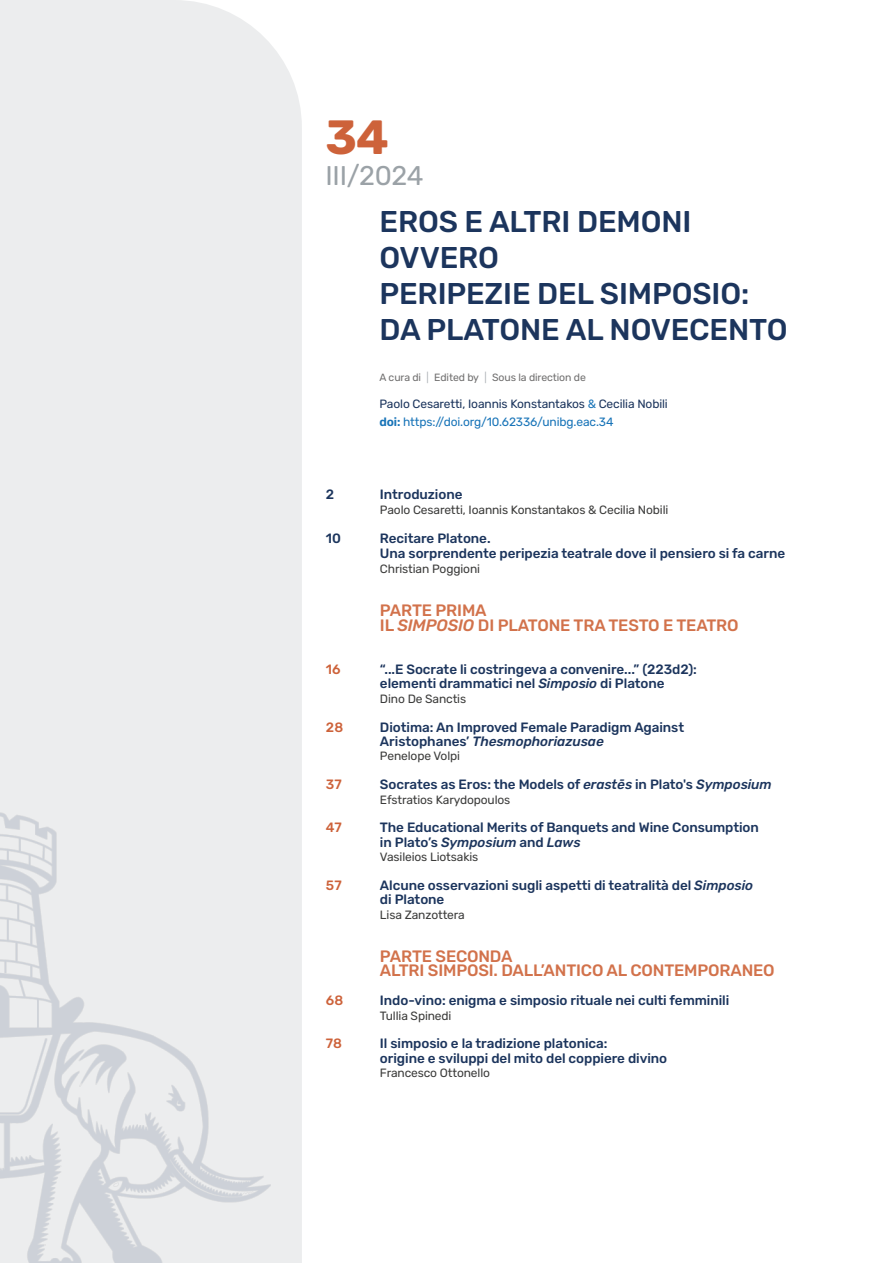
<style>
.page{position:relative;width:893px;height:1263px;background:#fff}
.page>*{position:absolute;margin:0;border:0;box-sizing:border-box;transform-origin:0 0}
.t1{font:700 48px "Rubik";color:#cd623a}
.t2{font:500 30px/36px "Rubik";letter-spacing:-.005em;color:#1c355d}
.t3{font:27px "Rubik";letter-spacing:-.01em;color:#9ba2a7}
.t4{font:500 16.5px/14.4px "Rubik";letter-spacing:-.01em;color:#d2724b}
.t5{font:500 13.5px/14.4px "Rubik";letter-spacing:-.005em;color:#1c355d}
.t6{font:500 13.5px "Rubik";color:#cd623a}
.t7{font:12px "Rubik";letter-spacing:-.01em;color:#3c3c3b}
.t8{font:12px/18px "Rubik";letter-spacing:-.01em;color:#1c355d}
.t9{font:10.5px "Rubik";letter-spacing:-.01em;color:#706f6f}
.s1{font-weight:300;color:#9ba2a7}
.s2{color:#1874b8}
.s3{font-weight:600;color:#1874b8}
.s4{font-style:italic}
</style>
<div class="page">
<div style="left:0;top:0;width:302px;height:1263px;background:#ecedee"></div>
<img style="left:0;top:812px;width:271px;height:451px">
<h1 class="t1" style="left:325px;top:109px;width:65px">34</h1>
<h3 class="t3" style="left:325px;top:160px;width:100px">III/2024</h3>
<h2 class="t2" style="left:379px;top:204px;width:410px">EROS E ALTRI DEMONI<br>OVVERO<br>PERIPEZIE DEL SIMPOSIO:<br>DA PLATONE AL NOVECENTO</h2>
<p class="t9" style="left:379px;top:371px;width:208px">A cura di <span class="s1">|</span> Edited by <span class="s1">|</span> Sous la direction de</p>
<p class="t8" style="left:379px;top:395px;width:290px">Paolo Cesaretti, Ioannis Konstantakos <span class="s2">&amp;</span> Cecilia Nobili <span class="s3">doi:</span> <span class="s2">https://doi.org/10.62336/unibg.eac.34</span></p>
<p class="t5" style="left:326px;top:487px;width:10px">2</p>
<p class="t5" style="left:380px;top:487px;width:84px">Introduzione</p>
<p class="t7" style="left:380px;top:503px;width:290px">Paolo Cesaretti, Ioannis Konstantakos &amp; Cecilia Nobili</p>
<p class="t5" style="left:326px;top:532px;width:17px">10</p>
<p class="t5" style="left:380px;top:531px;width:407px;line-height:15px">Recitare Platone.<br>Una sorprendente peripezia teatrale dove il pensiero si fa carne</p>
<p class="t7" style="left:380px;top:562px;width:102px">Christian Poggioni</p>
<p class="t4" style="left:380px;top:604px;width:360px">PARTE PRIMA<br>IL <span class="s4">SIMPOSIO</span> DI PLATONE TRA TESTO E TEATRO</p>
<p class="t6" style="left:326px;top:661px;width:16px">16</p>
<p class="t5" style="left:380px;top:662px;width:318px">“...E Socrate li costringeva a convenire...” (223d2): elementi drammatici nel <span class="s4">Simposio</span> di Platone</p>
<p class="t7" style="left:380px;top:692px;width:88px">Dino De Sanctis</p>
<p class="t6" style="left:326px;top:719px;width:19px">28</p>
<p class="t5" style="left:380px;top:720px;width:306px">Diotima: An Improved Female Paradigm Against<br>Aristophanes’ <span class="s4">Thesmophoriazusae</span></p>
<p class="t7" style="left:380px;top:749px;width:82px">Penelope Volpi</p>
<p class="t6" style="left:326px;top:777px;width:17px">37</p>
<p class="t5" style="left:380px;top:778px;width:393px">Socrates as Eros: the Models of <span class="s4">erastēs</span> in Plato's <span class="s4">Symposium</span></p>
<p class="t7" style="left:380px;top:792px;width:132px">Efstratios Karydopoulos</p>
<p class="t6" style="left:326px;top:820px;width:17px">47</p>
<p class="t5" style="left:380px;top:821px;width:380px">The Educational Merits of Banquets and Wine Consumption in Plato’s <span class="s4">Symposium</span> and <span class="s4">Laws</span></p>
<p class="t7" style="left:380px;top:850px;width:100px">Vasileios Liotsakis</p>
<p class="t6" style="left:326px;top:877px;width:17px">57</p>
<p class="t5" style="left:380px;top:878px;width:375px">Alcune osservazioni sugli aspetti di teatralità del <span class="s4">Simposio </span>di Platone</p>
<p class="t7" style="left:380px;top:908px;width:86px">Lisa Zanzottera</p>
<p class="t4" style="left:380px;top:949px;width:396px">PARTE SECONDA<br>ALTRI SIMPOSI. DALL’ANTICO AL CONTEMPORANEO</p>
<p class="t6" style="left:326px;top:993px;width:19px">68</p>
<p class="t5" style="left:380px;top:994px;width:351px">Indo-vino: enigma e simposio rituale nei culti femminili</p>
<p class="t7" style="left:380px;top:1008px;width:73px">Tullia Spinedi</p>
<p class="t6" style="left:326px;top:1036px;width:18px">78</p>
<p class="t5" style="left:380px;top:1037px;width:289px">Il simposio e la tradizione platonica:<br>origine e sviluppi del mito del coppiere divino</p>
<p class="t7" style="left:380px;top:1066px;width:112px">Francesco Ottonello</p>
</div>
